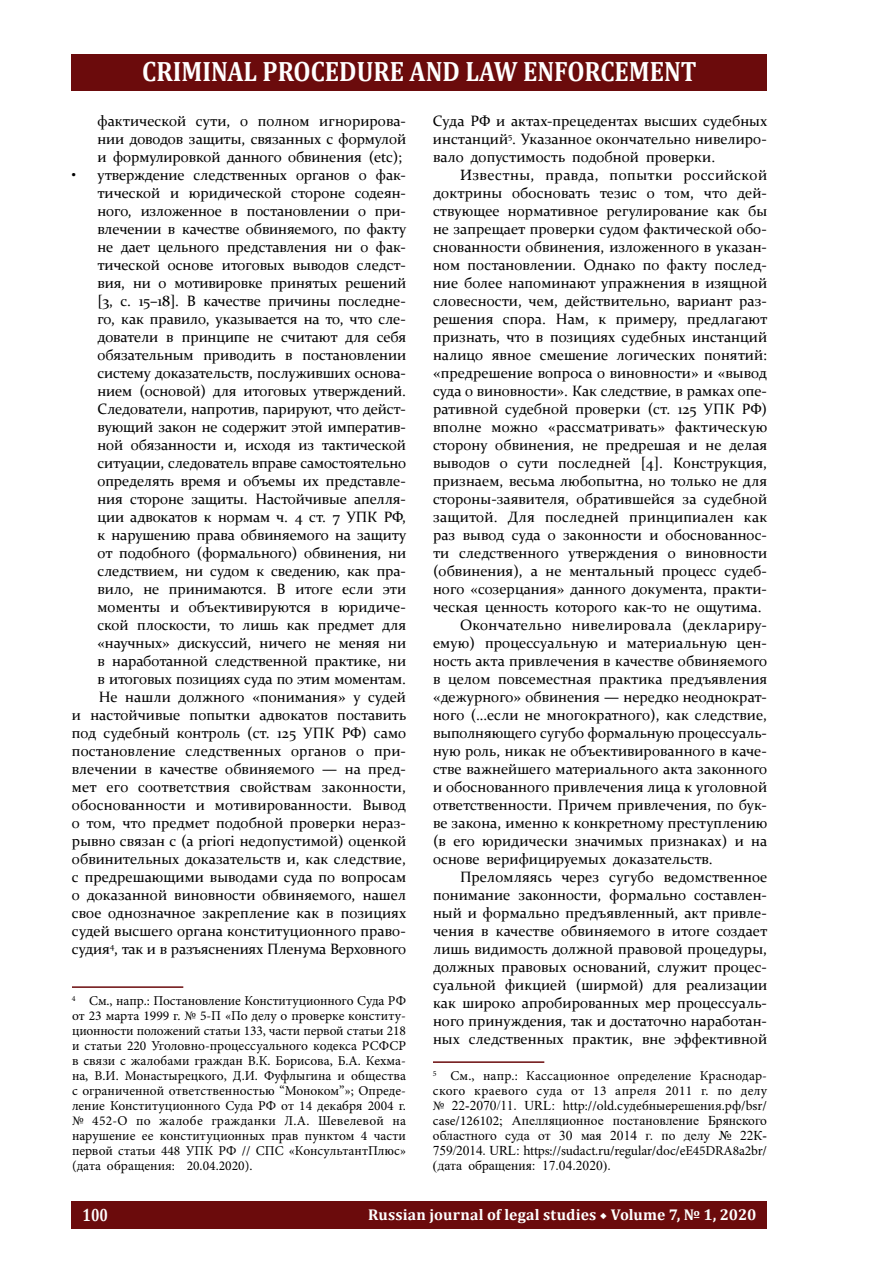
<style>
.page{position:relative;width:893px;height:1263px;background:#fff}
.page>*{position:absolute;margin:0;border:0;box-sizing:border-box;transform-origin:0 0}
.t1{font:700 28.2px "Cambria";color:#fff;scale:.88 1}
.t2{font:700 17.85px "Cambria";color:#fff;scale:.8 1}
.t3{font:700 15.6px "Cambria";letter-spacing:.01em;color:#fff}
.t4{font:15px/18px "Constantia";color:#000;text-align:justify}
.t5{font:15px "Constantia";letter-spacing:.02em;color:#000}
.t6{font:15px "Constantia";letter-spacing:.025em;color:#000}
.t7{font:13.5px/15px "Minion Pro";color:#000;text-align:justify}
.t8{font:13.5px/15px "Times New Roman";color:#000}
.s1{font-family:"Times New Roman"}
.s2{font-family:"Minion Pro"}
.s3{font-family:"Minion Pro";font-weight:400}
</style>
<div class="page">
<div style="left:72px;top:1202px;width:695px;height:27px;background:#6b0b0c"></div>
<div style="left:72px;top:54px;width:695px;height:36px;background:#6b0b0c"></div>
<hr style="left:72px;top:986px;width:111px;height:2px;background:#6b0b0c">
<hr style="left:433px;top:1061px;width:111px;height:2px;background:#6b0b0c">
<h1 class="t1" style="left:142px;top:51px;width:632px">CRIMINAL PROCEDURE AND LAW ENFORCEMENT</h1>
<p class="t4" style="left:97px;top:111px;width:310px">фактической сути, о полном игнорирова&shy;нии доводов защиты, связанных с формулой и формулировкой данного обвинения (etc);</p>
<p class="t4" style="left:72px;top:165px;width:336px;text-align:right">• утверждение следственных органов о фак&shy;тической и юридической стороне содеян&shy;ного, изложенное в постановлении о при&shy;влечении в качестве обвиняемого, по факту<br>не дает цельного представления ни о фак&shy;тической основе итоговых выводов следст&shy;вия, ни о мотивировке принятых решений<br>[3, с. 15–18]. В качестве причины последне-<br>го, как правило, указывается на то, что сле&shy;дователи в принципе не считают для себя обязательным приводить в постановлении систему доказательств, послуживших основа&shy;нием (основой) для итоговых утверждений.<br>Следователи, напротив, парируют, что дейст&shy;вующий закон не содержит этой императив&shy;ной обязанности и, исходя из тактической ситуации, следователь вправе самостоятельно определять время и объемы их представле&shy;ния стороне защиты. Настойчивые апелля&shy;ции адвокатов к нормам ч. 4 ст. 7 УПК РФ,<br>к нарушению права обвиняемого на защиту<br>от подобного (формального) обвинения, ни следствием, ни судом к сведению, как пра&shy;вило, не принимаются. В итоге если эти моменты и объективируются в юридиче&shy;ской плоскости, то лишь как предмет для «научных» дискуссий, ничего не меняя ни<br>в наработанной следственной практике, ни<br>в итоговых позициях суда по этим моментам.<br>Не нашли должного «понимания» у судей<br>и настойчивые попытки адвокатов поставить под судебный контроль (ст. 125 УПК РФ) само постановление следственных органов о при&shy;влечении в качестве обвиняемого — на пред&shy;мет его соответствия свойствам законности, обоснованности и мотивированности. Вывод о том, что предмет подобной проверки нераз&shy;рывно связан с (a priori недопустимой) оценкой обвинительных доказательств и, как следствие, с предрешающими выводами суда по вопросам о доказанной виновности обвиняемого, нашел свое однозначное закрепление как в позициях судей высшего органа конституционного право&shy;судия<sup>4</sup>, так и в разъяснениях Пленума Верховного</p>
<p class="t7" style="left:72px;top:993px;width:336px"><sup>4</sup> См., напр.: Постановление Конституционного Суда РФ от 23 марта 1999 г. № 5-П «По делу о проверке конститу&shy;ционности положений статьи 133, части первой статьи 218 и статьи 220 Уголовно-процессуального кодекса РСФСР в связи с жалобами граждан В.К. Борисова, Б.А. Кехма&shy;на, В.И. Монастырецкого, Д.И. Фуфлыгина и общества с ограниченной ответственностью “Моноком”»; Опреде&shy;ление Конституционного Суда РФ от 14 декабря 2004 г. № 452-О по жалобе гражданки Л.А. Шевелевой на нарушение ее конституционных прав пунктом 4 части первой статьи 448 УПК РФ // СПС «КонсультантПлюс» (дата обращения: 20.04.2020).</p>
<p class="t4" style="left:433px;top:111px;width:336px">Суда РФ и актах-прецедентах высших судебных инстанций<sup>5</sup>. Указанное окончательно нивелиро&shy;вало допустимость подобной проверки.</p>
<p class="t6" style="left:460px;top:165px;width:309px">Известны, правда, попытки российской</p>
<p class="t4" style="left:433px;top:183px;width:335px">доктрины обосновать тезис о том, что дей-</p>
<p class="t4" style="left:433px;top:201px;width:336px">ствующее нормативное регулирование как бы</p>
<p class="t4" style="left:433px;top:219px;width:335px">не запрещает проверки судом фактической обо-</p>
<p class="t4" style="left:433px;top:237px;width:335px">снованности обвинения, изложенного в указан-</p>
<p class="t4" style="left:433px;top:255px;width:335px">ном постановлении. Однако по факту послед-</p>
<p class="t4" style="left:433px;top:273px;width:336px">ние более напоминают упражнения в изящной</p>
<p class="t4" style="left:433px;top:291px;width:335px">словесности, чем, действительно, вариант раз-</p>
<p class="t4" style="left:433px;top:309px;width:336px">решения спора. Нам, к примеру, предлагают</p>
<p class="t4" style="left:433px;top:327px;width:336px">признать, что в позициях судебных инстанций</p>
<p class="t4" style="left:433px;top:345px;width:335px">налицо явное смешение логических понятий:</p>
<p class="t4" style="left:433px;top:363px;width:335px">«предрешение вопроса о виновности» и «вывод</p>
<p class="t4" style="left:433px;top:381px;width:335px">суда о виновности». Как следствие, в рамках опе-</p>
<p class="t4" style="left:433px;top:399px;width:335px">ративной судебной проверки (ст. 125 УПК РФ)</p>
<p class="t4" style="left:433px;top:417px;width:336px">вполне можно «рассматривать» фактическую</p>
<p class="t4" style="left:433px;top:435px;width:336px">сторону обвинения, не предрешая и не делая</p>
<p class="t4" style="left:433px;top:453px;width:335px">выводов о сути последней [4]. Конструкция,</p>
<p class="t4" style="left:433px;top:471px;width:336px">признаем, весьма любопытна, но только не для</p>
<p class="t4" style="left:433px;top:489px;width:336px">стороны-заявителя, обратившейся за судебной</p>
<p class="t4" style="left:433px;top:507px;width:336px">защитой. Для последней принципиален как</p>
<p class="t4" style="left:433px;top:525px;width:335px">раз вывод суда о законности и обоснованнос-</p>
<p class="t4" style="left:433px;top:543px;width:336px">ти следственного утверждения о виновности</p>
<p class="t4" style="left:433px;top:561px;width:335px">(обвинения), а не ментальный процесс судеб-</p>
<p class="t4" style="left:433px;top:579px;width:335px">ного «созерцания» данного документа, практи-</p>
<p class="t4" style="left:433px;top:597px;width:330px">ческая ценность которого как-то не ощутима.</p>
<p class="t5" style="left:460px;top:615px;width:308px">Окончательно нивелировала (деклариру-</p>
<p class="t4" style="left:433px;top:633px;width:335px">емую) процессуальную и материальную цен-</p>
<p class="t4" style="left:433px;top:651px;width:336px">ность акта привлечения в качестве обвиняемого</p>
<p class="t4" style="left:433px;top:669px;width:336px">в целом повсеместная практика предъявления</p>
<p class="t4" style="left:433px;top:687px;width:335px">«дежурного» обвинения — нередко неоднократ-</p>
<p class="t4" style="left:433px;top:705px;width:335px">ного (…если не многократного), как следствие,</p>
<p class="t4" style="left:433px;top:723px;width:335px">выполняющего сугубо формальную процессуаль-</p>
<p class="t4" style="left:433px;top:741px;width:335px">ную роль, никак не объективированного в каче-</p>
<p class="t4" style="left:433px;top:759px;width:336px">стве важнейшего материального акта законного</p>
<p class="t4" style="left:433px;top:777px;width:336px">и обоснованного привлечения лица к уголовной</p>
<p class="t4" style="left:433px;top:795px;width:335px">ответственности. Причем привлечения, по бук-</p>
<p class="t4" style="left:433px;top:813px;width:336px">ве закона, именно к конкретному преступлению</p>
<p class="t4" style="left:433px;top:831px;width:336px">(в его юридически значимых признаках) и на</p>
<p class="t4" style="left:433px;top:849px;width:281px">основе верифицируемых доказательств.</p>
<p class="t4" style="left:460px;top:867px;width:309px">Преломляясь через сугубо ведомственное</p>
<p class="t4" style="left:433px;top:885px;width:335px">понимание законности, формально составлен-</p>
<p class="t4" style="left:433px;top:903px;width:335px">ный и формально предъявленный, акт привле-</p>
<p class="t4" style="left:433px;top:921px;width:336px">чения в качестве обвиняемого в итоге создает</p>
<p class="t4" style="left:433px;top:939px;width:335px">лишь видимость должной правовой процедуры,</p>
<p class="t4" style="left:433px;top:957px;width:335px">должных правовых оснований, служит процес-</p>
<p class="t4" style="left:433px;top:975px;width:336px">суальной фикцией (ширмой) для реализации</p>
<p class="t4" style="left:433px;top:993px;width:335px">как широко апробированных мер процессуаль-</p>
<p class="t4" style="left:433px;top:1011px;width:335px">ного принуждения, так и достаточно наработан-</p>
<p class="t4" style="left:433px;top:1029px;width:336px">ных следственных практик, вне эффективной</p>
<p class="t7" style="left:433px;top:1068px;width:336px"><sup>5</sup> См., напр.: Кассационное определение Краснодар&shy;ского краевого суда от 13 апреля 2011 г. по делу № <span class="s1">22-2070/11. URL:</span> http://old.судебныерешения.рф/bsr/</p>
<p class="t8" style="left:433px;top:1113px;width:336px"><span class="s2">case/126102</span>; Апелляционное постановление Брянского областного суда от 30 мая 2014 г. по делу № 22К-</p>
<p class="t7" style="left:433px;top:1143px;width:335px"><span class="s1">759/2014. URL:</span> https://sudact.ru/regular/doc/eE45DRA8a2br/</p>
<p class="t8" style="left:433px;top:1158px;width:179px">(дата обращения: 17.04.2020).</p>
<p class="t2" style="left:83px;top:1202px;width:33px">100</p>
<p class="t3" style="left:368px;top:1203px;width:390px">Russian journal of legal studies <span class="s3">◆</span> Volume 7, № 1, 2020</p>
</div>
